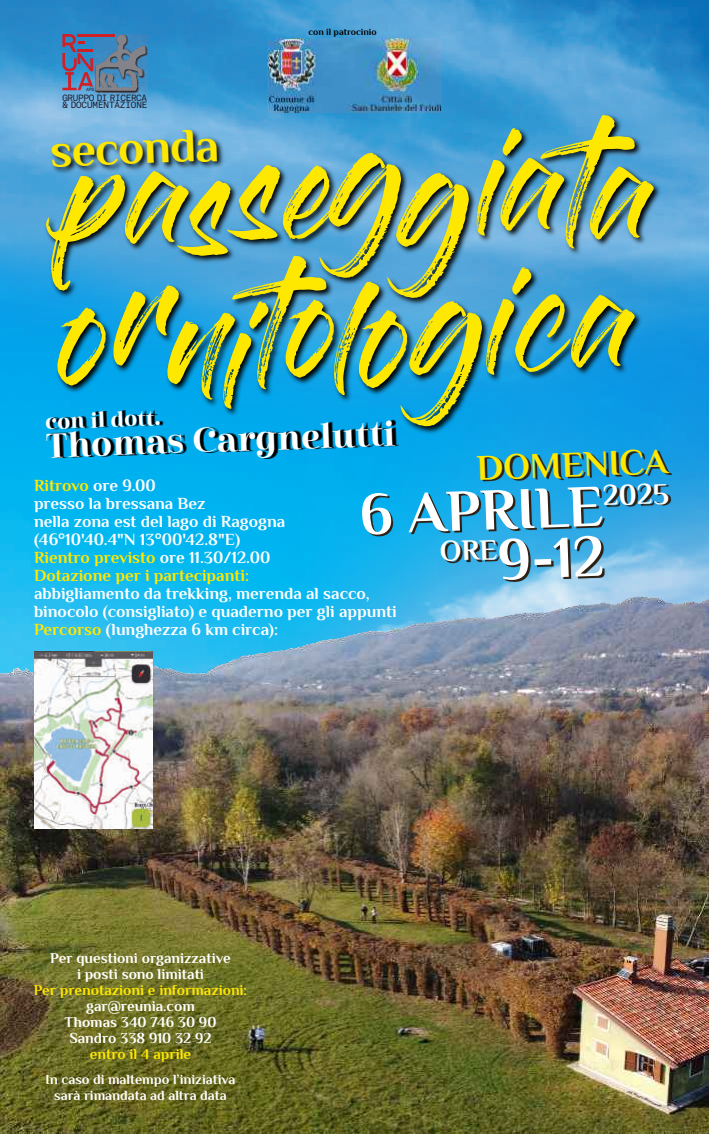
<style>
.page{position:relative;width:709px;height:1134px;background:#fff}
.page>*{position:absolute;margin:0;border:0;box-sizing:border-box;transform-origin:0 0}
.t1{font:103.8px/139.4px "Gloss And Bloom";color:#ffe800}
.t2{font:700 59.3px/50px "El Messiri";color:#fff;text-align:center}
.t3{font:700 48px "El Messiri";color:#ffe800}
.t4{font:700 36.4px "El Messiri";color:#ffe800}
.t5{font:34.3px "Cabrito Didone Nor Bol";color:#fff}
.t6{font:21.3px "Cabrito Didone Nor Bol";color:#fff}
.t7{font:700 17px/18px "El Messiri";color:#fff}
.t8{font:700 15px/16px "El Messiri";color:#fff;text-align:center}
.t9{font:700 15px "El Messiri";color:#ffe800}
.t10{font:700 14px/16px "El Messiri";color:#fff;text-align:center}
.t11{font:700 9.5px "El Messiri";color:#000}
.t12{font:9px/7.6px "Akkurat Mono";letter-spacing:-.01em;color:#1e1927}
.t13{font:4.5px "Akkurat Mono";color:#1e1927}
.t14{font:italic 700 3.7px "El Messiri";color:#2e2014}
.s1{color:#ffe800}
</style>
<div class="page">
<img style="left:0;top:0;width:709px;height:191px">
<img style="left:0;top:191px;width:709px;height:405px">
<img style="left:0;top:596px;width:709px;height:538px">
<img style="left:34px;top:652px;width:118px;height:177px">
<img style="left:364px;top:452px;width:307px;height:130px">
<img style="left:49px;top:434px;width:350px;height:24px">
<img style="left:45px;top:114px;width:617px;height:320px">
<img style="left:268px;top:39px;width:174px;height:74px">
<img style="left:94px;top:34px;width:53px;height:59px">
<svg style="left:62px;top:34px;width:84px;height:57px;background:#617699"></svg>
<p class="t13" style="left:86px;top:87px;width:10px">APS</p>
<p class="t12" style="left:62px;top:94px;width:87px">GRUPPO DI RICERCA &amp; DOCUMENTAZIONE</p>
<p class="t11" style="left:308px;top:26px;width:70px">con il patrocinio</p>
<h1 class="t1" style="left:50px;top:151px;width:603px;rotate:-2deg">passeggiata ornitologica</h1>
<h3 class="t3" style="left:49px;top:122px;width:171px;rotate:-2deg">seconda</h3>
<p class="t6" style="left:45px;top:413px;width:117px;rotate:-2deg">con il dott.</p>
<h3 class="t5" style="left:46px;top:432px;width:351px;rotate:-2deg">Thomas Cargnelutti</h3>
<h3 class="t4" style="left:476px;top:446px;width:193px;rotate:-2deg">DOMENICA</h3>
<h2 class="t2" style="left:358px;top:489px;width:311px;rotate:-2deg">6 APRILE<sup>2025<br>ORE</sup>9-12</h2>
<p class="t7" style="left:34px;top:476px;width:253px"><span class="s1">Ritrovo</span> ore 9.00<br>presso la bressana Bez<br>nella zona est del lago di Ragogna (46°10'40.4"N 13°00'42.8"E)<br><span class="s1">Rientro previsto</span> ore 11.30/12.00<br><span class="s1">Dotazione per i partecipanti:</span></p>
<p class="t7" style="left:34px;top:584px;width:364px">abbigliamento da trekking, merenda al sacco, binocolo (consigliato) e quaderno per gli appunti<br><span class="s1">Percorso</span> (lunghezza 6 km circa):</p>
<p class="t8" style="left:50px;top:950px;width:182px">Per questioni organizzative i posti sono limitati</p>
<p class="t9" style="left:34px;top:981px;width:215px">Per prenotazioni e informazioni:</p>
<p class="t8" style="left:65px;top:998px;width:153px">gar@reunia.com<br>Thomas 340 746 30 90<br>Sandro 338 910 32 92</p>
<p class="t9" style="left:90px;top:1045px;width:103px">entro il 4 aprile</p>
<p class="t10" style="left:46px;top:1071px;width:191px">In caso di maltempo l’iniziativa sarà rimandata ad altra data</p>
<p class="t14" style="left:628px;top:1089px;width:38px;rotate:25deg">ph. Mauro Beltramello</p>
</div>
